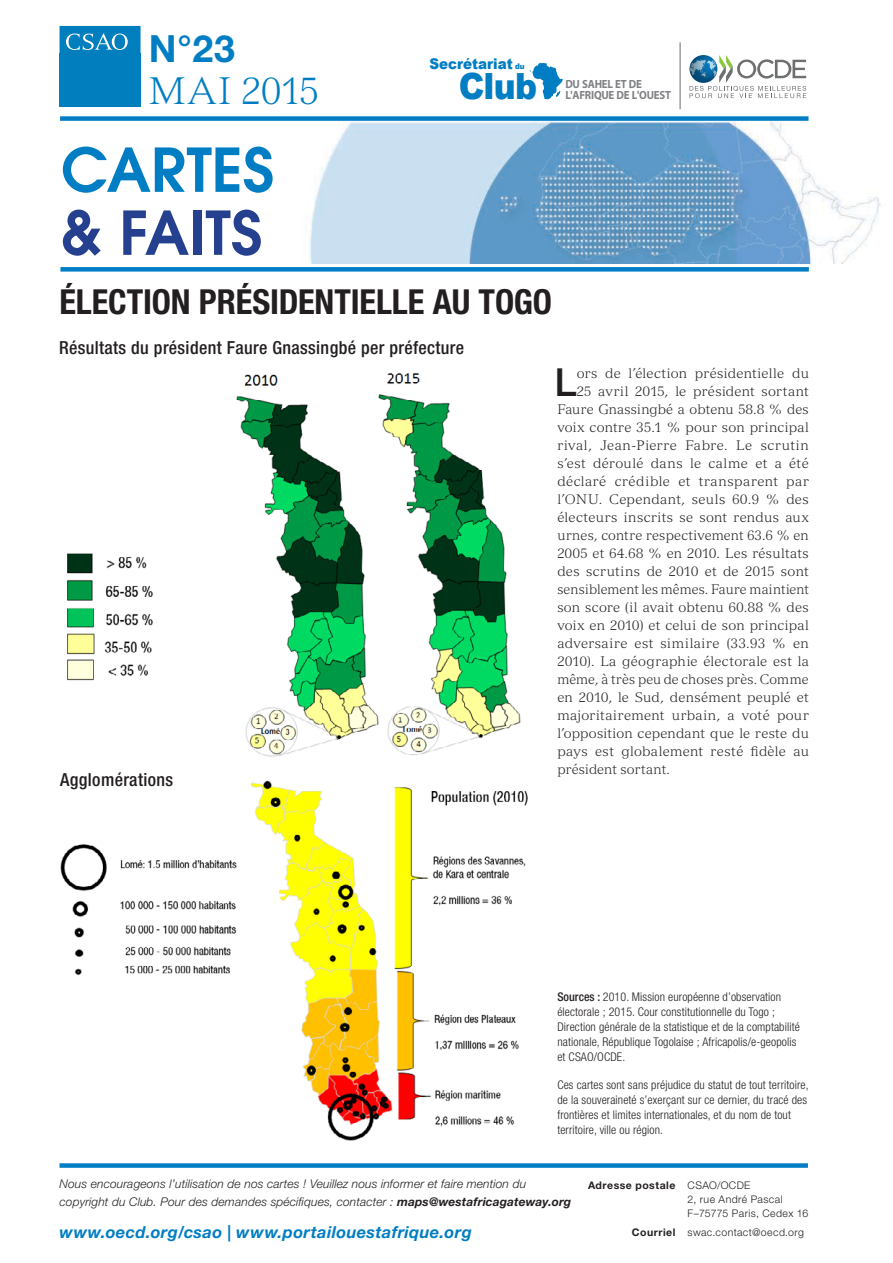
<style>
.page{position:relative;width:893px;height:1263px;background:#fff}
.page>*{position:absolute;margin:0;border:0;box-sizing:border-box;transform-origin:0 0}
.t1{font:600 60px "Avant Garde LT";color:#007dc3}
.t2{font:600 60px "Avant Garde LT";letter-spacing:-.005em;color:#25408f}
.t3{font:500 38.7px "Helvetica Neue LT Std";color:#231f20}
.t4{font:300 37.5px "Versailles LT Std";letter-spacing:.01em;color:#007dc3}
.t5{font:700 37.5px "Helvetica Neue LT Std";color:#007dc3}
.t6{font:900 36.15px "Arial";color:#007dc3;scale:.91 1}
.t7{font:700 condensed 34.5px "Helvetica Neue LT Std";letter-spacing:-.005em;color:#231f20}
.t8{font:500 condensed 18px "Helvetica Neue LT Std";letter-spacing:.02em;color:#231f20}
.t9{font:italic 700 16.5px "Helvetica Neue LT Std";letter-spacing:.025em;color:#007dc3}
.t10{font:900 14.7px "Arial";color:#007dc3;scale:.91 1}
.t11{font:300 13.5px "Versailles LT Std";letter-spacing:.015em;color:#231f20}
.t12{font:300 13.5px "Versailles LT Std";letter-spacing:-.005em;color:#231f20}
.t13{font:300 13.5px "Versailles LT Std";letter-spacing:.04em;color:#231f20}
.t14{font:300 condensed 12px/15px "Helvetica Neue LT Std";letter-spacing:.01em;color:#231f20}
.t15{font:italic 300 12px/18px "Helvetica Neue LT Std";letter-spacing:.01em;color:#231f20}
.t16{font:700 11.85px/10.8px "Myriad Pro";letter-spacing:-.025em;color:#808285;scale:.91 1}
.t17{font:300 10.5px/13.8px "Helvetica Neue LT Std";letter-spacing:.04em;color:#231f20}
.s1{font-size:7.8px}
.s2{font-weight:500}
.s3{font-weight:700}
</style>
<div class="page">
<svg style="left:530px;top:63px;width:33px;height:36px"></svg>
<hr style="left:679px;top:42px;width:2px;height:67px;background:#808285">
<svg style="left:689px;top:55px;width:117px;height:43px"></svg>
<svg style="left:60px;top:26px;width:81px;height:27px;background:#1f8dc5"></svg>
<div style="left:60px;top:53px;width:81px;height:54px;background:#007ebe"></div>
<div style="left:60px;top:1163px;width:748px;height:5px;background:#007dc3"></div>
<div style="left:60px;top:116px;width:748px;height:5px;background:#007dc3"></div>
<img style="left:309px;top:121px;width:572px;height:143px">
<div style="left:60px;top:267px;width:749px;height:5px;background:#007dc3"></div>
<img style="left:67px;top:373px;width:454px;height:384px">
<img style="left:60px;top:780px;width:468px;height:360px">
<h3 class="t5" style="left:149px;top:26px;width:88px">n°23</h3>
<h3 class="t4" style="left:149px;top:69px;width:172px">Mai 2015</h3>
<h1 class="t1" style="left:61px;top:131px;width:215px">CARTES</h1>
<h1 class="t2" style="left:61px;top:194px;width:203px">&amp; FAITS</h1>
<p class="t10" style="left:429px;top:53px;width:106px">Secrétariat <span class="s1">du</span></p>
<h3 class="t6" style="left:459px;top:60px;width:88px">Club</h3>
<p class="t16" style="left:565px;top:78px;width:118px">DU SAHEL ET DE<br>L'AFRIQUE DE L'OUEST</p>
<h3 class="t7" style="left:59px;top:280px;width:494px">ÉLECTION PRÉSIDENTIELLE AU TOGO</h3>
<h3 class="t8" style="left:59px;top:337px;width:407px">Résultats du président Faure Gnassingbé per préfecture</h3>
<h3 class="t8" style="left:60px;top:769px;width:114px">Agglomérations</h3>
<h2 class="t3" style="left:554px;top:359px;width:24px">L</h2>
<p class="t11" style="left:577px;top:365px;width:234px">ors de l’élection présidentielle du</p>
<p class="t11" style="left:577px;top:383px;width:234px">25 avril 2015, le président sortant</p>
<p class="t11" style="left:557px;top:401px;width:253px">Faure Gnassingbé a obtenu 58.8 % des</p>
<p class="t11" style="left:557px;top:419px;width:253px">voix contre 35.1 % pour son principal</p>
<p class="t13" style="left:557px;top:437px;width:253px">rival, Jean-Pierre Fabre. Le scrutin</p>
<p class="t11" style="left:557px;top:455px;width:253px">s’est déroulé dans le calme et a été</p>
<p class="t11" style="left:557px;top:473px;width:253px">déclaré crédible et transparent par</p>
<p class="t11" style="left:557px;top:491px;width:253px">l’ONU. Cependant, seuls 60.9 % des</p>
<p class="t11" style="left:557px;top:509px;width:253px">électeurs inscrits se sont rendus aux</p>
<p class="t11" style="left:557px;top:527px;width:253px">urnes, contre respectivement 63.6 % en</p>
<p class="t11" style="left:557px;top:545px;width:253px">2005 et 64.68 % en 2010. Les résultats</p>
<p class="t11" style="left:557px;top:563px;width:253px">des scrutins de 2010 et de 2015 sont</p>
<p class="t12" style="left:557px;top:581px;width:253px">sensiblement les mêmes. Faure maintient</p>
<p class="t11" style="left:557px;top:599px;width:253px">son score (il avait obtenu 60.88 % des</p>
<p class="t11" style="left:557px;top:617px;width:253px">voix en 2010) et celui de son principal</p>
<p class="t11" style="left:557px;top:635px;width:253px">adversaire est similaire (33.93 % en</p>
<p class="t11" style="left:557px;top:653px;width:253px">2010). La géographie électorale est la</p>
<p class="t11" style="left:557px;top:671px;width:253px">même, à très peu de choses près. Comme</p>
<p class="t11" style="left:557px;top:689px;width:253px">en 2010, le Sud, densément peuplé et</p>
<p class="t11" style="left:557px;top:707px;width:253px">majoritairement urbain, a voté pour</p>
<p class="t11" style="left:557px;top:725px;width:253px">l’opposition cependant que le reste du</p>
<p class="t11" style="left:557px;top:743px;width:253px">pays est globalement resté fidèle au</p>
<p class="t11" style="left:557px;top:761px;width:114px">président sortant.</p>
<p class="t14" style="left:557px;top:989px;width:244px"><span class="s2">Sources :</span> 2010. Mission européenne d’observation électorale ; 2015. Cour constitutionnelle du Togo ; Direction générale de la statistique et de la comptabilité nationale, République Togolaise ; Africapolis/e-geopolis et CSAO/OCDE.</p>
<p class="t14" style="left:557px;top:1077px;width:253px">Ces cartes sont sans préjudice du statut de tout territoire, de la souveraineté s’exerçant sur ce dernier, du tracé des frontières et limites internationales, et du nom de tout territoire, ville ou région.</p>
<p class="t15" style="left:60px;top:1175px;width:513px">Nous encourageons l’utilisation de nos cartes ! Veuillez nous informer et faire mention du copyright du Club. Pour des demandes spécifiques, contacter : <span class="s3">maps@westafricagateway.org</span></p>
<p class="t9" style="left:60px;top:1222px;width:414px">www.oecd.org/csao | www.portailouestafrique.org</p>
<p class="t17" style="left:688px;top:1178px;width:122px;text-indent:-100px"><span class="s3">Adresse postale</span> CSAO/OCDE<br>2, rue André Pascal<br>F–75775 Paris, Cedex 16</p>
<p class="t17" style="left:632px;top:1225px;width:174px"><span class="s3">Courriel</span> swac.contact@oecd.org</p>
</div>
